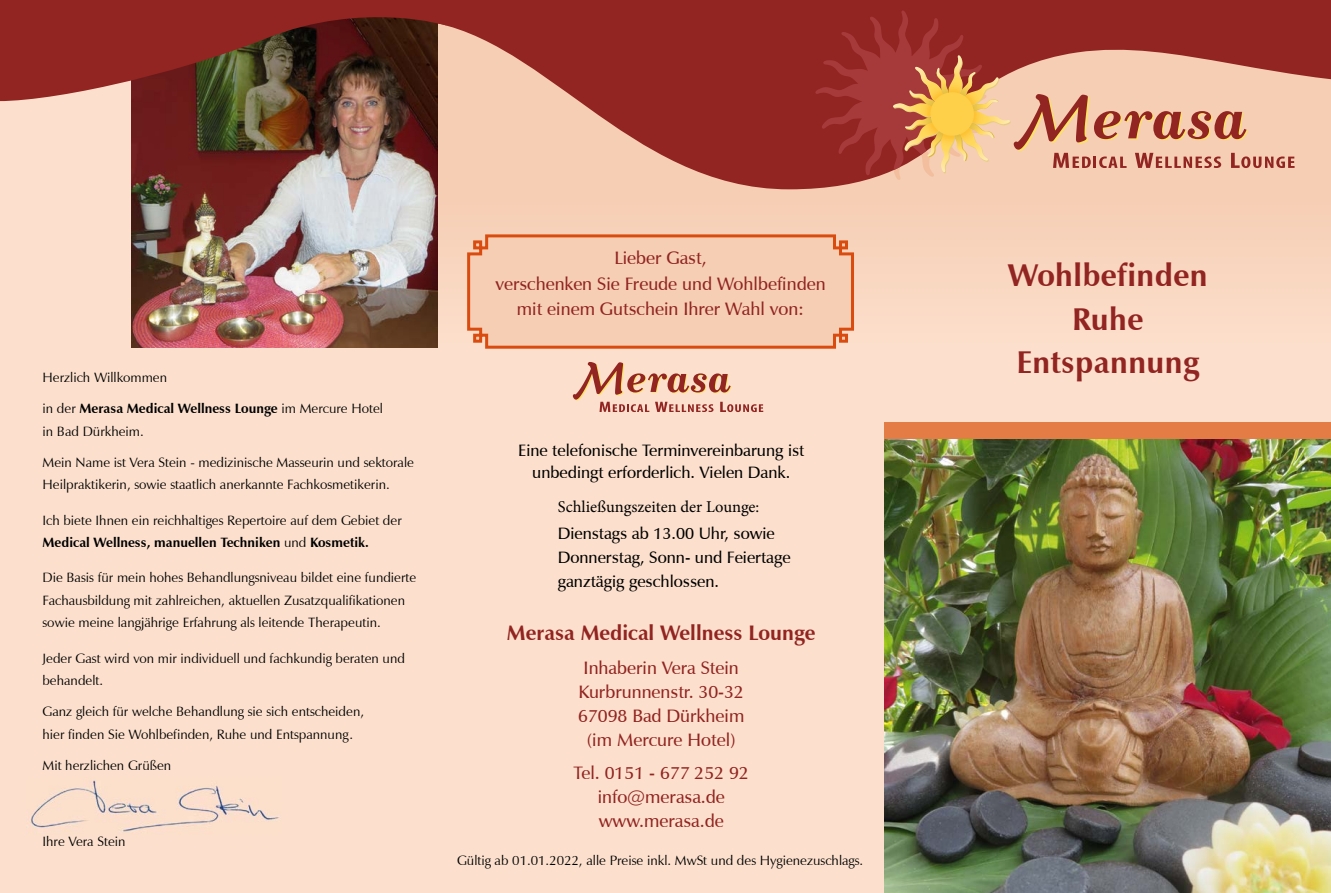
<style>
.page{position:relative;width:1331px;height:893px;background:#fce0cd}
.page>*{position:absolute;margin:0;border:0;box-sizing:border-box;transform-origin:0 0}
.t1{font:700 31.5px/43.5px "Zapf Humanist 601 BT";letter-spacing:.01em;color:#922421;text-align:center}
.t2{font:700 21px "Zapf Humanist 601 BT";color:#922421}
.t3{font:600 18px/24px "Zapf Humanist 601 BT";color:#922421;text-align:center}
.t4{font:600 16.5px/24px "Zapf Humanist 601 BT";color:#000;text-align:center}
.t5{font:16.5px "Minion Pro";color:#000}
.t6{font:13.5px/22.5px "Zapf Humanist 601 BT";color:#000}
.s1{font-weight:700}
</style>
<div class="page">
<div style="left:438px;top:198px;width:446px;height:155px;background:linear-gradient(to bottom,#f5ceb4,#fde0cd)"></div>
<div style="left:884px;top:198px;width:447px;height:155px;background:#f9d7c0"></div>
<svg style="left:466px;top:233px;width:389px;height:117px;background:#f3c5a8"></svg>
<div style="left:438px;top:4px;width:893px;height:196px;background:#f5ceb4"></div>
<svg style="left:446px;top:0;width:885px;height:189px;fill:#922421"></svg>
<img style="left:29px;top:780px;width:250px;height:52px">
<img style="left:884px;top:438px;width:447px;height:455px">
<div style="left:884px;top:422px;width:447px;height:16px;background:#e47c46"></div>
<svg style="left:815px;top:10px;width:479px;height:170px"></svg>
<svg style="left:573px;top:362px;width:190px;height:50px"></svg>
<img style="left:132px;top:104px;width:305px;height:243px">
<svg style="left:0;top:0;width:446px;height:104px;background:#783127"></svg>
<p class="t6" style="left:43px;top:366px;width:126px">Herzlich Willkommen</p>
<p class="t6" style="left:43px;top:397px;width:342px">in der <span class="s1">Merasa Medical Wellness Lounge</span> im Mercure Hotel in Bad Dürkheim.</p>
<p class="t6" style="left:43px;top:451px;width:373px">Mein Name ist Vera Stein - medizinische Masseurin und sektorale<br>Heilpraktikerin, sowie staatlich anerkannte Fachkosmetikerin.</p>
<p class="t6" style="left:43px;top:509px;width:361px">Ich biete Ihnen ein reichhaltiges Repertoire auf dem Gebiet der<br><span class="s1">Medical Wellness, manuellen Techniken</span> und <span class="s1">Kosmetik.</span></p>
<p class="t6" style="left:43px;top:566px;width:375px">Die Basis für mein hohes Behandlungsniveau bildet eine fundierte<br>Fachausbildung mit zahlreichen, aktuellen Zusatzqualifikationen sowie meine langjährige Erfahrung als leitende Therapeutin.</p>
<p class="t6" style="left:43px;top:647px;width:364px">Jeder Gast wird von mir individuell und fachkundig beraten und behandelt.</p>
<p class="t6" style="left:43px;top:700px;width:323px">Ganz gleich für welche Behandlung sie sich entscheiden, hier finden Sie Wohlbefinden, Ruhe und Entspannung.</p>
<p class="t6" style="left:43px;top:754px;width:130px">Mit herzlichen Grüßen</p>
<p class="t6" style="left:43px;top:830px;width:85px">Ihre Vera Stein</p>
<h3 class="t3" style="left:495px;top:245px;width:332px;line-height:25.5px">Lieber Gast,<br>verschenken Sie Freude und Wohlbefinden mit einem Gutschein Ihrer Wahl von:</h3>
<p class="t4" style="left:518px;top:439px;width:288px;line-height:22.5px">Eine telefonische Terminvereinbarung ist unbedingt erforderlich. Vielen Dank.</p>
<p class="t5" style="left:558px;top:496px;width:203px">Schließungszeiten der Lounge:</p>
<p class="t4" style="left:558px;top:522px;width:234px;text-align:left">Dienstags ab 13.00 Uhr, sowie<br>Donnerstag, Sonn- und Feiertage ganztägig geschlossen.</p>
<h2 class="t2" style="left:507px;top:620px;width:310px">Merasa Medical Wellness Lounge</h2>
<h3 class="t3" style="left:578px;top:656px;width:168px">Inhaberin Vera Stein<br>Kurbrunnenstr. 30-32<br>67098 Bad Dürkheim (im Mercure Hotel)</h3>
<h3 class="t3" style="left:573px;top:761px;width:177px">Tel. 0151 - 677 252 92 info@merasa.de www.merasa.de</h3>
<p class="t6" style="left:457px;top:849px;width:408px">Gültig ab 01.01.2022, alle Preise inkl. MwSt und des Hygienezuschlags.</p>
<h1 class="t1" style="left:1008px;top:254px;width:201px">Wohlbefinden<br>Ruhe<br>Entspannung</h1>
</div>
